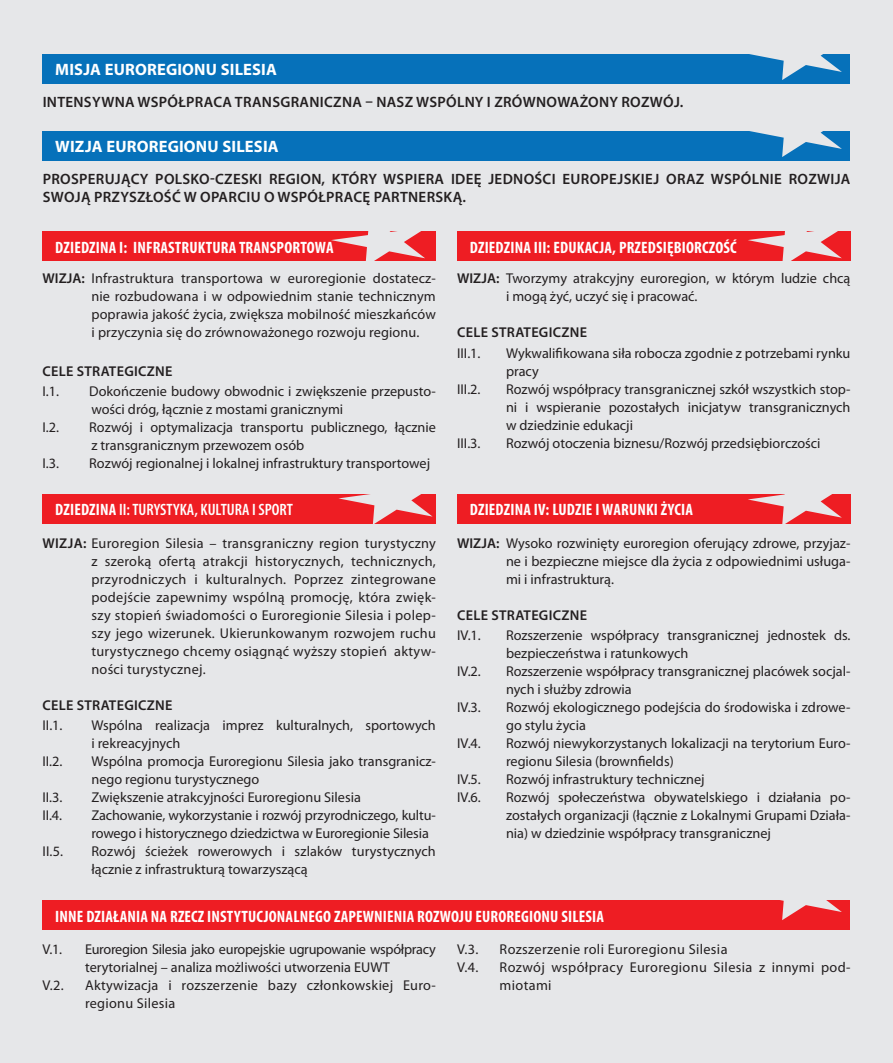
<style>
.page{position:relative;width:893px;height:1063px;background:#e6e7e9}
.page>*{position:absolute;margin:0;border:0;box-sizing:border-box;transform-origin:0 0}
.t1{font:700 condensed 16.5px "Myriad Pro";letter-spacing:.01em;color:#fff}
.t2{font:700 16.5px "Myriad Pro";letter-spacing:.01em;color:#fff}
.t3{font:600 condensed 16.5px "Myriad Pro";color:#fff}
.t4{font:600 15px/18px "Myriad Pro";letter-spacing:.02em;color:#231f20}
.t5{font:14.25px/18px "Myriad Pro";color:#231f20}
.t6{font:14.25px/18px "Myriad Pro";letter-spacing:-.02em;color:#231f20}
.t7{font:14.25px/18px "Myriad Pro";letter-spacing:.025em;color:#231f20}
.t8{font:600 14.25px "Myriad Pro";letter-spacing:.02em;color:#231f20}
.t9{font:14.25px/18px "Myriad Pro";letter-spacing:.02em;color:#231f20}
.s1{font-weight:600}
.s2{font-weight:700}
</style>
<div class="page">
<div style="left:43px;top:232px;width:393px;height:29px;background:#ee1d23"></div>
<div style="left:43px;top:494px;width:393px;height:30px;background:#ee1d23"></div>
<div style="left:457px;top:232px;width:393px;height:29px;background:#ee1d23"></div>
<svg style="left:748px;top:231px;width:96px;height:30px"></svg>
<svg style="left:331px;top:231px;width:97px;height:30px"></svg>
<svg style="left:338px;top:494px;width:95px;height:30px"></svg>
<div style="left:457px;top:494px;width:393px;height:30px;background:#ee1d23"></div>
<div style="left:43px;top:901px;width:807px;height:29px;background:#ee1d23"></div>
<div style="left:43px;top:54px;width:807px;height:30px;background:#0671ba"></div>
<div style="left:43px;top:131px;width:807px;height:30px;background:#0671ba"></div>
<svg style="left:749px;top:131px;width:93px;height:26px"></svg>
<svg style="left:749px;top:54px;width:93px;height:26px"></svg>
<svg style="left:748px;top:494px;width:94px;height:30px"></svg>
<svg style="left:748px;top:900px;width:96px;height:20px"></svg>
<p class="t2" style="left:55px;top:63px;width:223px">MISJA EUROREGIONU SILESIA</p>
<p class="t4" style="left:43px;top:94px;width:642px">INTENSYWNA WSPÓŁPRACA TRANSGRANICZNA – NASZ WSPÓLNY I ZRÓWNOWAŻONY ROZWÓJ.</p>
<p class="t2" style="left:55px;top:140px;width:225px">WIZJA EUROREGIONU SILESIA</p>
<p class="t4" style="left:43px;top:171px;width:809px">PROSPERUJĄCY POLSKO-CZESKI REGION, KTÓRY WSPIERA IDEĘ JEDNOŚCI EUROPEJSKIEJ ORAZ WSPÓLNIE ROZWIJA<br>SWOJĄ PRZYSZŁOŚĆ W OPARCIU O WSPÓŁPRACĘ PARTNERSKĄ.</p>
<p class="t1" style="left:55px;top:241px;width:280px">DZIEDZINA I: INFRASTRUKTURA TRANSPORTOWA</p>
<p class="t5" style="left:91px;top:271px;width:346px;text-align:justify;text-indent:-49px"><span class="s1">WIZJA:</span> Infrastruktura transportowa w euroregionie dostatecz&shy;nie rozbudowana i w odpowiednim stanie technicznym poprawia jakość życia, zwiększa mobilność mieszkańców i przyczynia się do zrównoważonego rozwoju regionu.</p>
<p class="t8" style="left:43px;top:365px;width:131px">CELE STRATEGICZNE</p>
<p class="t5" style="left:43px;top:383px;width:18px">I.1.</p>
<p class="t5" style="left:89px;top:383px;width:348px">Dokończenie budowy obwodnic i zwiększenie przepusto&shy;wości dróg, łącznie z mostami granicznymi</p>
<p class="t5" style="left:43px;top:419px;width:18px">I.2.</p>
<p class="t5" style="left:89px;top:419px;width:348px">Rozwój i optymalizacja transportu publicznego, łącznie z transgranicznym przewozem osób</p>
<p class="t5" style="left:43px;top:455px;width:18px">I.3.</p>
<p class="t5" style="left:89px;top:455px;width:342px">Rozwój regionalnej i lokalnej infrastruktury transportowej</p>
<p class="t3" style="left:55px;top:504px;width:239px"><span class="s2">DZIEDZINA</span> II: TURYSTYKA, KULTURA I SPORT</p>
<p class="t5" style="left:91px;top:535px;width:346px;text-align:justify;text-indent:-49px"><span class="s1">WIZJA:</span> Euroregion Silesia – transgraniczny region turystyczny z szeroką ofertą atrakcji historycznych, technicznych, przyrodniczych i kulturalnych. Poprzez zintegrowane podejście zapewnimy wspólną promocję, która zwięk&shy;szy stopień świadomości o Euroregionie Silesia i polep&shy;szy jego wizerunek. Ukierunkowanym rozwojem ruchu turystycznego chcemy osiągnąć wyższy stopień aktyw&shy;ności turystycznej.</p>
<p class="t8" style="left:43px;top:700px;width:131px">CELE STRATEGICZNE</p>
<p class="t5" style="left:43px;top:718px;width:22px">II.1.</p>
<p class="t5" style="left:91px;top:718px;width:346px">Wspólna realizacja imprez kulturalnych, sportowych i rekreacyjnych</p>
<p class="t5" style="left:43px;top:754px;width:22px">II.2.</p>
<p class="t5" style="left:91px;top:754px;width:346px">Wspólna promocja Euroregionu Silesia jako transgranicz&shy;nego regionu turystycznego</p>
<p class="t5" style="left:43px;top:790px;width:22px">II.3.</p>
<p class="t5" style="left:91px;top:790px;width:271px">Zwiększenie atrakcyjności Euroregionu Silesia</p>
<p class="t5" style="left:43px;top:808px;width:21px">II.4.</p>
<p class="t5" style="left:91px;top:808px;width:346px">Zachowanie, wykorzystanie i rozwój przyrodniczego, kultu&shy;rowego i historycznego dziedzictwa w Euroregionie Silesia</p>
<p class="t5" style="left:43px;top:844px;width:22px">II.5.</p>
<p class="t5" style="left:91px;top:844px;width:346px">Rozwój ścieżek rowerowych i szlaków turystycznych łącznie z infrastrukturą towarzyszącą</p>
<p class="t1" style="left:470px;top:241px;width:268px">DZIEDZINA III: EDUKACJA, PRZEDSIĘBIORCZOŚĆ</p>
<p class="t5" style="left:506px;top:271px;width:346px;text-indent:-49px"><span class="s1">WIZJA:</span> Tworzymy atrakcyjny euroregion, w którym ludzie chcą i mogą żyć, uczyć się i pracować.</p>
<p class="t8" style="left:457px;top:327px;width:131px">CELE STRATEGICZNE</p>
<p class="t5" style="left:457px;top:345px;width:25px">III.1.</p>
<p class="t5" style="left:506px;top:345px;width:346px">Wykwalifikowana siła robocza zgodnie z potrzebami rynku pracy</p>
<p class="t5" style="left:457px;top:381px;width:25px">III.2.</p>
<p class="t5" style="left:506px;top:381px;width:346px;text-align:justify">Rozwój współpracy transgranicznej szkół wszystkich stop&shy;ni i wspieranie pozostałych inicjatyw transgranicznych w dziedzinie edukacji</p>
<p class="t5" style="left:457px;top:435px;width:25px">III.3.</p>
<p class="t5" style="left:506px;top:435px;width:316px">Rozwój otoczenia biznesu/Rozwój przedsiębiorczości</p>
<p class="t1" style="left:470px;top:504px;width:225px">DZIEDZINA IV: LUDZIE I WARUNKI ŻYCIA</p>
<p class="t5" style="left:506px;top:535px;width:346px;text-align:justify;text-indent:-49px"><span class="s1">WIZJA:</span> Wysoko rozwinięty euroregion oferujący zdrowe, przyjaz&shy;ne i bezpieczne miejsce dla życia z odpowiednimi usługa&shy;mi i infrastrukturą.</p>
<p class="t8" style="left:457px;top:610px;width:131px">CELE STRATEGICZNE</p>
<p class="t5" style="left:457px;top:628px;width:25px">IV.1.</p>
<p class="t5" style="left:506px;top:628px;width:346px">Rozszerzenie współpracy transgranicznej jednostek ds. bezpieczeństwa i ratunkowych</p>
<p class="t5" style="left:457px;top:664px;width:25px">IV.2.</p>
<p class="t5" style="left:506px;top:664px;width:346px">Rozszerzenie współpracy transgranicznej placówek socjal&shy;nych i służby zdrowia</p>
<p class="t5" style="left:457px;top:700px;width:25px">IV.3.</p>
<p class="t5" style="left:506px;top:700px;width:346px">Rozwój ekologicznego podejścia do środowiska i zdrowe&shy;go stylu życia</p>
<p class="t5" style="left:457px;top:736px;width:25px">IV.4.</p>
<p class="t5" style="left:506px;top:736px;width:346px">Rozwój niewykorzystanych lokalizacji na terytorium Euro&shy;regionu Silesia (brownfields)</p>
<p class="t5" style="left:457px;top:772px;width:25px">IV.5.</p>
<p class="t5" style="left:506px;top:772px;width:200px">Rozwój infrastruktury technicznej</p>
<p class="t5" style="left:457px;top:790px;width:25px">IV.6.</p>
<p class="t5" style="left:506px;top:790px;width:346px;text-align:justify">Rozwój społeczeństwa obywatelskiego i działania po&shy;zostałych organizacji (łącznie z Lokalnymi Grupami Działa&shy;nia) w dziedzinie współpracy transgranicznej</p>
<p class="t1" style="left:55px;top:910px;width:550px">INNE DZIAŁANIA NA RZECZ INSTYTUCJONALNEGO ZAPEWNIENIA ROZWOJU EUROREGIONU SILESIA</p>
<p class="t5" style="left:43px;top:941px;width:21px">V.1.</p>
<p class="t6" style="left:85px;top:941px;width:352px">Euroregion Silesia jako europejskie ugrupowanie współpracy terytorialnej – analiza możliwości utworzenia EUWT</p>
<p class="t5" style="left:43px;top:977px;width:23px">V.2.</p>
<p class="t9" style="left:85px;top:977px;width:352px">Aktywizacja i rozszerzenie bazy członkowskiej Euro&shy;regionu Silesia</p>
<p class="t5" style="left:457px;top:941px;width:23px">V.3.</p>
<p class="t7" style="left:500px;top:941px;width:229px">Rozszerzenie roli Euroregionu Silesia</p>
<p class="t5" style="left:457px;top:959px;width:23px">V.4.</p>
<p class="t7" style="left:500px;top:959px;width:352px">Rozwój współpracy Euroregionu Silesia z innymi pod&shy;miotami</p>
</div>
